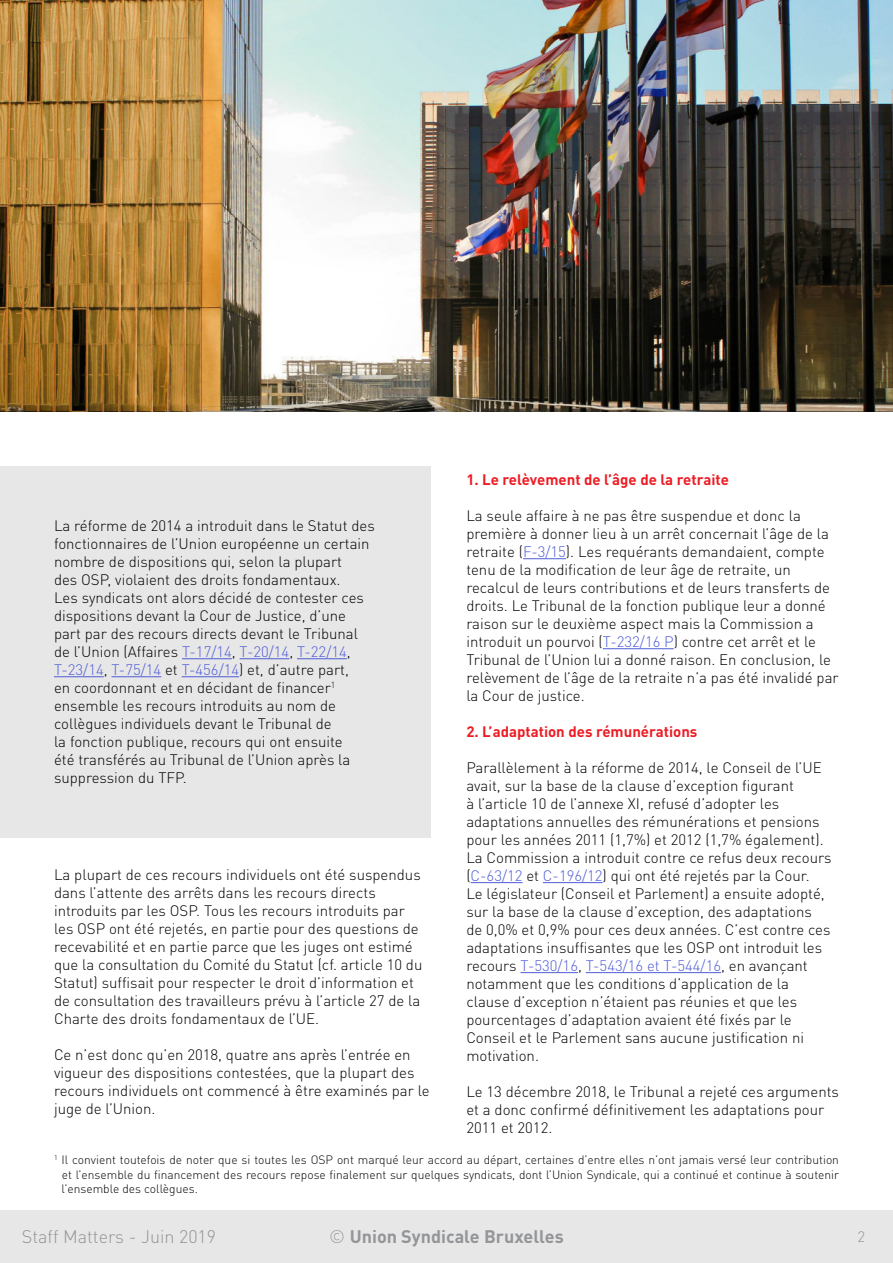
<style>
.page{position:relative;width:893px;height:1263px;background:#fff}
.page>*{position:absolute;margin:0;border:0;box-sizing:border-box;transform-origin:0 0}
.t1{font:700 18px "DIN Pro";color:#939598}
.t2{font:300 18px "DIN Pro";color:#939598}
.t3{font:300 15px/18px "DIN Pro";color:#000}
.t4{font:700 15px "DIN Pro";color:#ed1c24}
.t5{font:300 15px "DIN Pro";color:#939598}
.t6{font:300 12px/14.4px "DIN Pro";color:#000;text-align:justify}
.s1{color:#4f5cd6}
.s2{font-weight:300}
</style>
<div class="page">
<div style="left:0;top:1210px;width:893px;height:53px;background:#e7e7e7"></div>
<div style="left:0;top:466px;width:430px;height:371px;background:#e7e7e7"></div>
<hr style="left:182px;top:658px;width:50px;height:1px;background:#4f5cd6">
<hr style="left:240px;top:658px;width:49px;height:1px;background:#4f5cd6">
<hr style="left:297px;top:658px;width:50px;height:1px;background:#4f5cd6">
<hr style="left:54px;top:676px;width:50px;height:1px;background:#4f5cd6">
<hr style="left:111px;top:676px;width:50px;height:1px;background:#4f5cd6">
<hr style="left:182px;top:676px;width:57px;height:1px;background:#4f5cd6">
<hr style="left:523px;top:558px;width:43px;height:1px;background:#4f5cd6">
<hr style="left:603px;top:648px;width:71px;height:1px;background:#4f5cd6">
<hr style="left:471px;top:882px;width:52px;height:1px;background:#4f5cd6">
<hr style="left:543px;top:882px;width:60px;height:1px;background:#4f5cd6">
<hr style="left:521px;top:972px;width:57px;height:1px;background:#4f5cd6">
<hr style="left:586px;top:972px;width:135px;height:1px;background:#4f5cd6">
<img style="left:0;top:0;width:893px;height:412px">
<p class="t4" style="left:466px;top:467px;width:264px">1. Le relèvement de l’âge de la retraite</p>
<p class="t3" style="left:466px;top:505px;width:374px">La seule affaire à ne pas être suspendue et donc la première à donner lieu à un arrêt concernait l’âge de la retraite (<span class="s1">F-3/15</span>). Les requérants demandaient, compte tenu de la modification de leur âge de retraite, un recalcul de leurs contributions et de leurs transferts de droits. Le Tribunal de la fonction publique leur a donné raison sur le deuxième aspect mais la Commission a introduit un pourvoi (<span class="s1">T-232/16 P</span>) contre cet arrêt et le Tribunal de l’Union lui a donné raison. En conclusion, le relèvement de l’âge de la retraite n’a pas été invalidé par la Cour de justice.</p>
<p class="t4" style="left:466px;top:719px;width:233px">2. L’adaptation des rémunérations</p>
<p class="t3" style="left:466px;top:757px;width:367px">Parallèlement à la réforme de 2014, le Conseil de l’UE avait, sur la base de la clause d’exception figurant<br>à l’article 10 de l’annexe XI, refusé d’adopter les adaptations annuelles des rémunérations et pensions pour les années 2011 (1,7%) et 2012 (1,7% également).<br>La Commission a introduit contre ce refus deux recours (<span class="s1">C-63/12</span> et <span class="s1">C-196/12</span>) qui ont été rejetés par la Cour.<br>Le législateur (Conseil et Parlement) a ensuite adopté, sur la base de la clause d’exception, des adaptations de 0,0% et 0,9% pour ces deux années. C’est contre ces adaptations insuffisantes que les OSP ont introduit les recours <span class="s1">T-530/16</span>, <span class="s1">T-543/16 et T-544/16</span>, en avançant notamment que les conditions d’application de la clause d’exception n’étaient pas réunies et que les pourcentages d’adaptation avaient été fixés par le Conseil et le Parlement sans aucune justification ni motivation.</p>
<p class="t3" style="left:466px;top:1081px;width:374px">Le 13 décembre 2018, le Tribunal a rejeté ces arguments et a donc confirmé définitivement les adaptations pour<br>2011 et 2012.</p>
<p class="t6" style="left:62px;top:1152px;width:779px;text-indent:-8px"><sup>1</sup> Il convient toutefois de noter que si toutes les OSP ont marqué leur accord au départ, certaines d’entre elles n’ont jamais versé leur contribution et l’ensemble du financement des recours repose finalement sur quelques syndicats, dont l’Union Syndicale, qui a continué et continue à soutenir l’ensemble des collègues.</p>
<p class="t3" style="left:54px;top:515px;width:322px">La réforme de 2014 a introduit dans le Statut des fonctionnaires de l’Union européenne un certain nombre de dispositions qui, selon la plupart<br>des OSP, violaient des droits fondamentaux.<br>Les syndicats ont alors décidé de contester ces dispositions devant la Cour de Justice, d’une part par des recours directs devant le Tribunal de l’Union (Affaires <span class="s1">T-17/14</span>, <span class="s1">T-20/14</span>, <span class="s1">T-22/14</span>, <span class="s1">T-23/14</span>, <span class="s1">T-75/14</span> et <span class="s1">T-456/14</span>) et, d’autre part,<br>en coordonnant et en décidant de financer<sup>1 </sup>ensemble les recours introduits au nom de collègues individuels devant le Tribunal de<br>la fonction publique, recours qui ont ensuite<br>été transférés au Tribunal de l’Union après la suppression du TFP.</p>
<p class="t3" style="left:54px;top:864px;width:370px">La plupart de ces recours individuels ont été suspendus dans l’attente des arrêts dans les recours directs introduits par les OSP. Tous les recours introduits par les OSP ont été rejetés, en partie pour des questions de recevabilité et en partie parce que les juges ont estimé que la consultation du Comité du Statut (cf. article 10 du Statut) suffisait pour respecter le droit d’information et de consultation des travailleurs prévu à l’article 27 de la Charte des droits fondamentaux de l’UE.</p>
<p class="t3" style="left:54px;top:1044px;width:377px">Ce n’est donc qu’en 2018, quatre ans après l’entrée en vigueur des dispositions contestées, que la plupart des recours individuels ont commencé à être examinés par le juge de l’Union.</p>
<p class="t2" style="left:22px;top:1222px;width:196px">Staff Matters - Juin 2019</p>
<p class="t1" style="left:329px;top:1222px;width:236px"><span class="s2">©</span> Union Syndicale Bruxelles</p>
<p class="t5" style="left:857px;top:1225px;width:9px">2</p>
</div>
